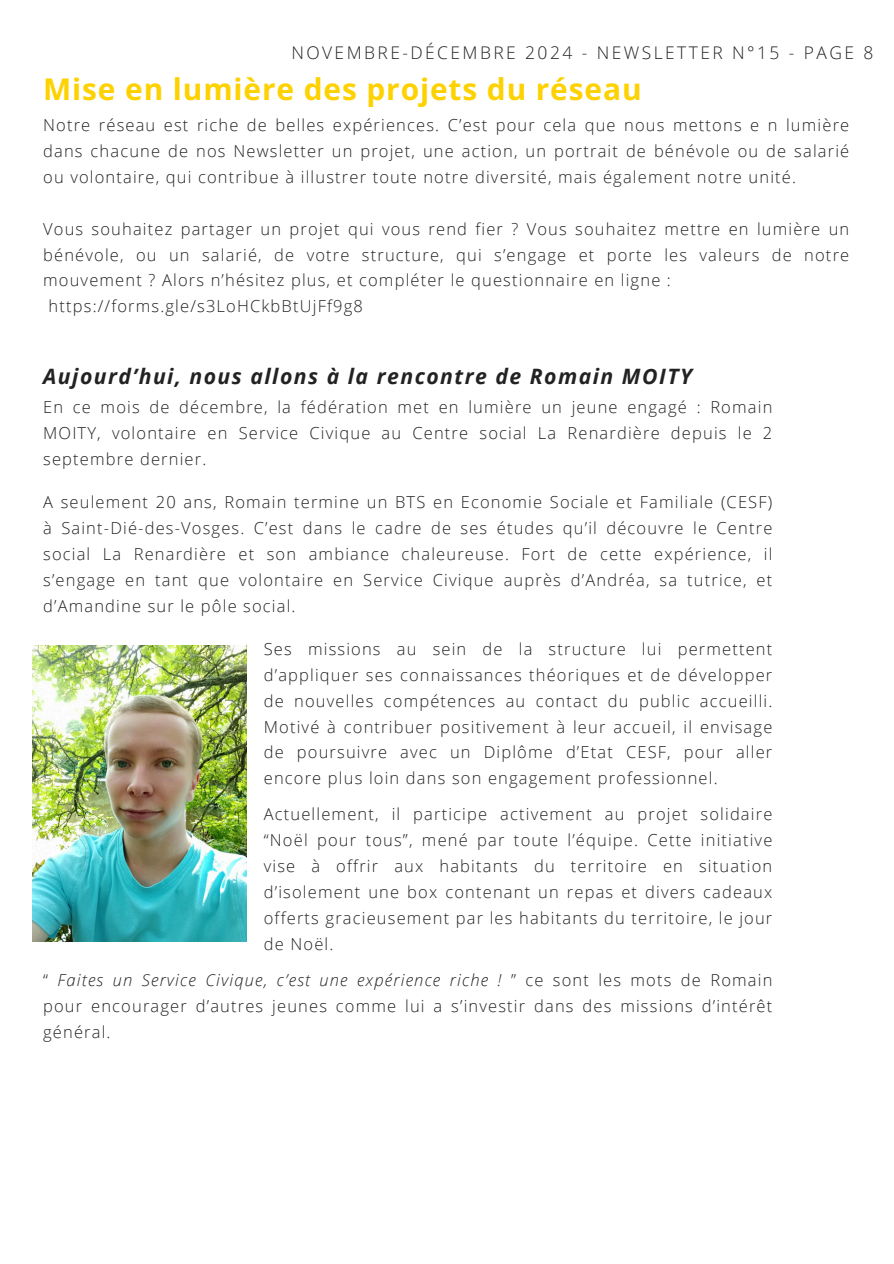
<style>
.page{position:relative;width:894px;height:1264px;background:#fff}
.page>*{position:absolute;margin:0;border:0;box-sizing:border-box;transform-origin:0 0}
.t1{font:700 29.85px "Open Sans";letter-spacing:.03em;color:#fed100}
.t2{font:italic 700 21.15px "Open Sans";letter-spacing:.07em;color:#222}
.t3{font:300 17.4px "Open Sans";letter-spacing:.14em;color:#222}
.t4{font:300 16.5px/25.8px "Open Sans";letter-spacing:.07em;color:#222;text-align:justify}
.s1{font-style:italic}
</style>
<div class="page">
<img style="left:32px;top:645px;width:214px;height:296px">
<h1 class="t3" style="left:291px;top:40px;width:583px">NOVEMBRE-DÉCEMBRE 2024 - NEWSLETTER N°15 - PAGE 8</h1>
<p class="t1" style="left:43px;top:68px;width:599px">Mise en lumière des projets du réseau</p>
<p class="t4" style="left:43px;top:112px;width:807px">Notre réseau est riche de belles expériences. C’est pour cela que nous mettons e n lumière dans chacune de nos Newsletter un projet, une action, un portrait de bénévole ou de salarié ou volontaire, qui contribue à illustrer toute notre diversité, mais également notre unité.</p>
<p class="t4" style="left:43px;top:215px;width:807px">Vous souhaitez partager un projet qui vous rend fier ? Vous souhaitez mettre en lumière un bénévole, ou un salarié, de votre structure, qui s’engage et porte les valeurs de notre mouvement ? Alors n’hésitez plus, et compléter le questionnaire en ligne :</p>
<h2 class="t4" style="left:49px;top:293px;width:316px">https://forms.gle/s3LoHCkbBtUjFf9g8</h2>
<p class="t2" style="left:43px;top:361px;width:650px">Aujourd’hui, nous allons à la rencontre de Romain MOITY</p>
<p class="t4" style="left:43px;top:393px;width:730px">En ce mois de décembre, la fédération met en lumière un jeune engagé : Romain MOITY, volontaire en Service Civique au Centre social La Renardière depuis le 2 septembre dernier.</p>
<p class="t4" style="left:43px;top:488px;width:730px">A seulement 20 ans, Romain termine un BTS en Economie Sociale et Familiale (CESF) à Saint-Dié-des-Vosges. C’est dans le cadre de ses études qu’il découvre le Centre social La Renardière et son ambiance chaleureuse. Fort de cette expérience, il s’engage en tant que volontaire en Service Civique auprès d’Andréa, sa tutrice, et d’Amandine sur le pôle social.</p>
<p class="t4" style="left:264px;top:635px;width:510px">Ses missions au sein de la structure lui permettent d’appliquer ses connaissances théoriques et de développer de nouvelles compétences au contact du public accueilli.<br>Motivé à contribuer positivement à leur accueil, il envisage de poursuivre avec un Diplôme d’Etat CESF, pour aller encore plus loin dans son engagement professionnel.</p>
<p class="t4" style="left:264px;top:801px;width:510px">Actuellement, il participe activement au projet solidaire “Noël pour tous”, mené par toute l’équipe. Cette initiative vise à offrir aux habitants du territoire en situation d’isolement une box contenant un repas et divers cadeaux offerts gracieusement par les habitants du territoire, le jour de Noël.</p>
<p class="t4" style="left:43px;top:966px;width:730px">“ <span class="s1">Faites un Service Civique, c’est une expérience riche !</span> ” ce sont les mots de Romain pour encourager d’autres jeunes comme lui a s’investir dans des missions d’intérêt général.</p>
</div>
